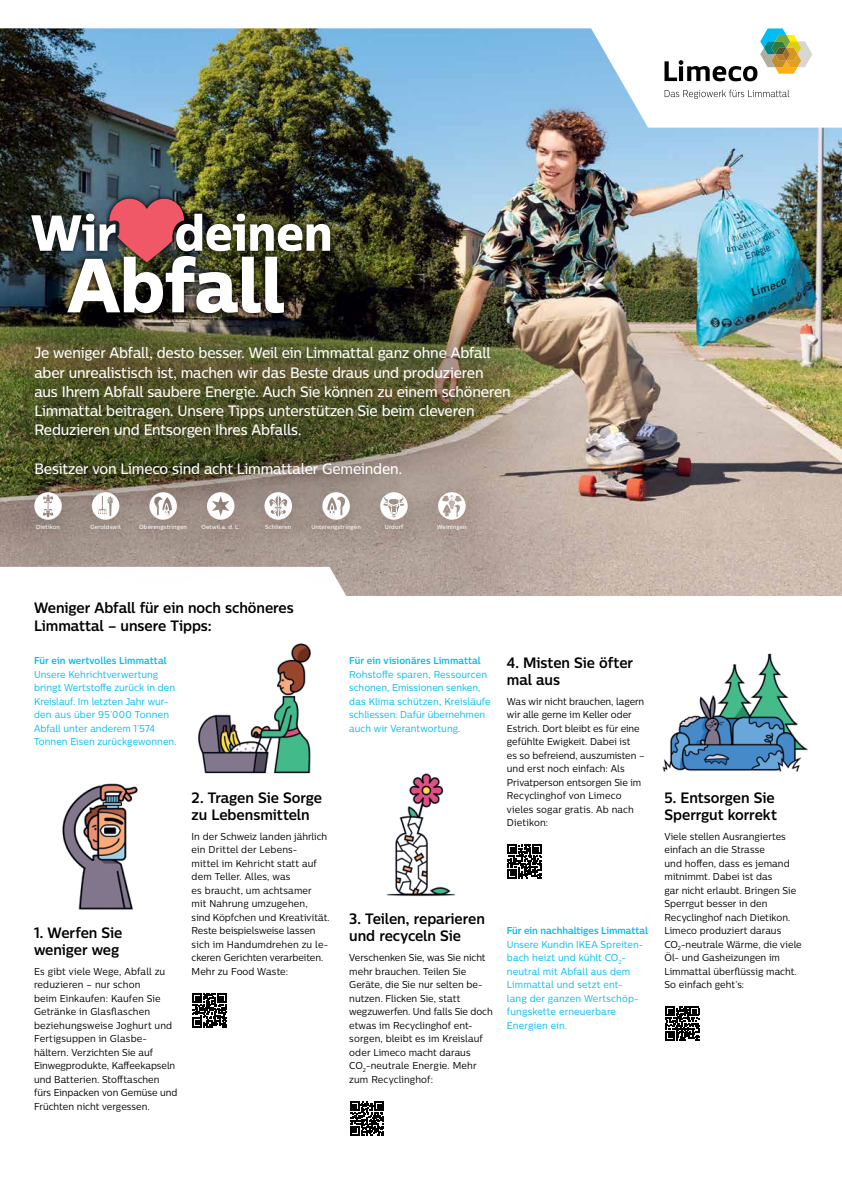
<style>
.page{position:relative;width:842px;height:1191px;background:#fff}
.page>*{position:absolute;margin:0;border:0;box-sizing:border-box;transform-origin:0 0}
.t1{font:500 15px/19.2px "Centrale Limeco";letter-spacing:-.01em;color:#fff}
.t2{font:700 15px/17px "Centrale Limeco";color:#000}
.t3{font:10px/13.5px "Centrale Limeco";letter-spacing:.005em;color:#000}
.t4{font:10px/13.5px "Centrale Limeco";letter-spacing:.01em;color:#00bdf3}
.t5{font:700 10px "Centrale Limeco";letter-spacing:.005em;color:#00bdf3}
.t6{font:500 6px "Centrale Limeco";letter-spacing:.025em;color:#fff}
</style>
<div class="page">
<img style="left:0;top:128px;width:842px;height:467px">
<svg style="left:0;top:577px;width:408px;height:19px"></svg>
<img style="left:0;top:28px;width:842px;height:100px">
<svg style="left:664px;top:28px;width:148px;height:53px"></svg>
<svg style="left:665px;top:90px;width:124px;height:9px"></svg>
<img style="left:0;top:273px;width:568px;height:277px">
<div style="left:0;top:477px;width:99px;height:100px;background:#000;opacity:.8"></div>
<div style="left:51px;top:474px;width:109px;height:106px;background:#000;opacity:.8"></div>
<div style="left:99px;top:469px;width:128px;height:116px;background:#000;opacity:.8"></div>
<div style="left:162px;top:474px;width:111px;height:106px;background:#000;opacity:.8"></div>
<div style="left:226px;top:476px;width:104px;height:102px;background:#000;opacity:.8"></div>
<div style="left:272px;top:470px;width:129px;height:115px;background:#000;opacity:.8"></div>
<div style="left:349px;top:484px;width:90px;height:87px;background:#000;opacity:.8"></div>
<div style="left:396px;top:474px;width:110px;height:107px;background:#000;opacity:.8"></div>
<svg style="left:192px;top:993px;width:34px;height:34px"></svg>
<img style="left:26px;top:193px;width:310px;height:125px">
<img style="left:31px;top:197px;width:299px;height:116px">
<img style="left:198px;top:643px;width:113px;height:131px">
<img style="left:662px;top:653px;width:146px;height:119px">
<img style="left:62px;top:783px;width:76px;height:126px">
<img style="left:386px;top:773px;width:70px;height:124px">
<svg style="left:350px;top:1101px;width:34px;height:34px"></svg>
<svg style="left:508px;top:844px;width:34px;height:34px"></svg>
<svg style="left:665px;top:1006px;width:34px;height:34px"></svg>
<p class="t1" style="left:34px;top:343px;width:478px">Je weniger Abfall, desto besser. Weil ein Limmattal ganz ohne Abfall aber unrealistisch ist, machen wir das Beste draus und produzieren aus Ihrem Abfall saubere Energie. Auch Sie können zu einem schöneren Limmattal beitragen. Unsere Tipps unterstützen Sie beim cleveren Reduzieren und Entsorgen Ihres Abfalls.</p>
<h1 class="t1" style="left:34px;top:458px;width:369px">Besitzer von Limeco sind acht Limmattaler Gemeinden.</h1>
<p class="t6" style="left:36px;top:523px;width:25px">Dietikon</p>
<p class="t6" style="left:90px;top:523px;width:32px">Geroldswil</p>
<p class="t6" style="left:139px;top:523px;width:49px">Oberengstringen</p>
<p class="t6" style="left:201px;top:523px;width:40px">Oetwil a. d. L.</p>
<p class="t6" style="left:265px;top:523px;width:28px">Schlieren</p>
<p class="t6" style="left:311px;top:523px;width:51px">Unterengstringen</p>
<p class="t6" style="left:385px;top:523px;width:20px">Urdorf</p>
<p class="t6" style="left:437px;top:523px;width:31px">Weiningen</p>
<h1 class="t2" style="left:34px;top:598px;width:261px;line-height:18px">Weniger Abfall für ein noch schöneres<br>Limmattal – unsere Tipps:</h1>
<p class="t5" style="left:34px;top:654px;width:134px">Für ein wertvolles Limmattal</p>
<p class="t4" style="left:34px;top:667px;width:144px">Unsere Kehrichtverwertung bringt Wertstoffe zurück in den<br>Kreislauf. Im letzten Jahr wur&shy;den aus über 95’000 Tonnen<br>Abfall unter anderem 1’574<br>Tonnen Eisen zurückgewonnen.</p>
<h1 class="t2" style="left:34px;top:923px;width:90px">1. Werfen Sie weniger weg</h1>
<p class="t3" style="left:34px;top:964px;width:145px">Es gibt viele Wege, Abfall zu reduzieren – nur schon<br>beim Einkaufen: Kaufen Sie<br>Getränke in Glasflaschen beziehungsweise Joghurt und<br>Fertigsuppen in Glasbe&shy;hältern. Verzichten Sie auf<br>Einwegprodukte, Kaffeekapseln und Batterien. Stofftaschen fürs Einpacken von Gemüse und<br>Früchten nicht vergessen.</p>
<h1 class="t2" style="left:192px;top:788px;width:132px">2. Tragen Sie Sorge zu Lebensmitteln</h1>
<p class="t3" style="left:192px;top:829px;width:139px">In der Schweiz landen jährlich ein Drittel der Lebens-<br>mittel im Kehricht statt auf dem Teller. Alles, was<br>es braucht, um achtsamer<br>mit Nahrung umzugehen,<br>sind Köpfchen und Kreativität.<br>Reste beispielsweise lassen sich im Handumdrehen zu le&shy;ckeren Gerichten verarbeiten.<br>Mehr zu Food Waste:</p>
<p class="t5" style="left:349px;top:654px;width:133px">Für ein visionäres Limmattal</p>
<p class="t4" style="left:349px;top:667px;width:143px">Rohstoffe sparen, Ressourcen schonen, Emissionen senken, das Klima schützen, Kreisläufe schliessen: Dafür übernehmen auch wir Verantwortung.</p>
<h1 class="t2" style="left:507px;top:653px;width:128px">4. Misten Sie öfter mal aus</h1>
<p class="t3" style="left:507px;top:694px;width:139px">Was wir nicht brauchen, lagern wir alle gerne im Keller oder<br>Estrich. Dort bleibt es für eine gefühlte Ewigkeit. Dabei ist<br>es so befreiend, auszumisten – und erst noch einfach: Als<br>Privatperson entsorgen Sie im<br>Recyclinghof von Limeco vieles sogar gratis. Ab nach<br>Dietikon:</p>
<h1 class="t2" style="left:349px;top:910px;width:137px">3. Teilen, reparieren und recyceln Sie</h1>
<p class="t3" style="left:349px;top:950px;width:145px">Verschenken Sie, was Sie nicht mehr brauchen. Teilen Sie<br>Geräte, die Sie nur selten be&shy;nutzen. Flicken Sie, statt wegzuwerfen. Und falls Sie doch etwas im Recyclinghof ent&shy;sorgen, bleibt es im Kreislauf oder Limeco macht daraus<br>CO<sub>2</sub>-neutrale Energie. Mehr zum Recyclinghof:</p>
<p class="t5" style="left:507px;top:924px;width:143px">Für ein nachhaltiges Limmattal</p>
<p class="t4" style="left:507px;top:937px;width:138px">Unsere Kundin IKEA Spreiten&shy;bach heizt und kühlt CO<sub>2</sub>- neutral mit Abfall aus dem<br>Limmattal und setzt ent&shy;lang der ganzen Wertschöp&shy;fungskette erneuerbare<br>Energien ein.</p>
<h1 class="t2" style="left:664px;top:788px;width:114px">5. Entsorgen Sie<br>Sperrgut korrekt</h1>
<p class="t3" style="left:664px;top:829px;width:139px">Viele stellen Ausrangiertes einfach an die Strasse<br>und hoffen, dass es jemand mitnimmt. Dabei ist das<br>gar nicht erlaubt. Bringen Sie<br>Sperrgut besser in den<br>Recyclinghof nach Dietikon.<br>Limeco produziert daraus<br>CO<sub>2</sub>-neutrale Wärme, die viele<br>Öl- und Gasheizungen im<br>Limmattal überflüssig macht.<br>So einfach geht’s:</p>
</div>
